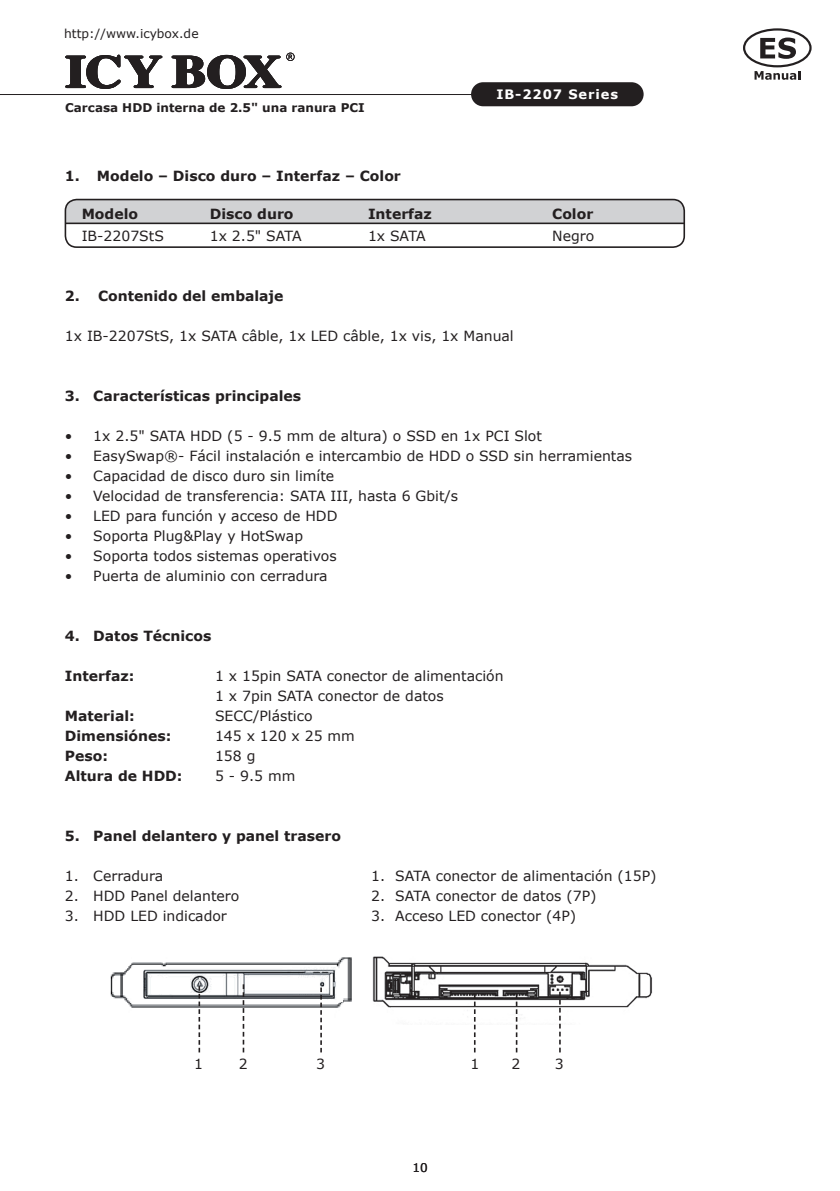
<style>
.page{position:relative;width:840px;height:1191px;background:#fff}
.page>*{position:absolute;margin:0;border:0;box-sizing:border-box;transform-origin:0 0}
.t1{font:14px/20px "Verdana";color:#231f20}
.t2{font:700 14px "Verdana";color:#231f20}
.t3{font:700 13px "Verdana";letter-spacing:.07em;color:#fff}
.t4{font:12.2px "Verdana";color:#231f20}
.t5{font:700 12px "Verdana";color:#231f20}
.t6{font:12px "Verdana";color:#231f20}
</style>
<div class="page">
<hr style="left:0;top:94px;width:476px;height:1px;background:#231f20">
<div style="left:471px;top:82px;width:172px;height:24px;background:#231f20;border-radius:12px"></div>
<svg style="left:743px;top:30px;width:66px;height:36px"></svg>
<div style="left:742px;top:28px;width:69px;height:39px;border:2px solid #231f20;border-radius:50%"></div>
<svg style="left:759px;top:38px;width:36px;height:21px"></svg>
<svg style="left:754px;top:71px;width:45px;height:9px"></svg>
<svg style="left:65px;top:53px;width:229px;height:36px"></svg>
<div style="left:65px;top:199px;width:619px;height:24px;background:#d1d2d4"></div>
<div style="left:65px;top:199px;width:619px;height:49px;border:2px solid #231f20;border-radius:11px"></div>
<hr style="left:65px;top:222px;width:618px;height:2px;background:#231f20">
<img style="left:372px;top:956px;width:281px;height:68px">
<svg style="left:473px;top:994px;width:2px;height:58px"></svg>
<svg style="left:515px;top:994px;width:2px;height:58px"></svg>
<svg style="left:559px;top:991px;width:1px;height:61px"></svg>
<img style="left:110px;top:957px;width:242px;height:60px">
<svg style="left:198px;top:986px;width:2px;height:66px"></svg>
<svg style="left:242px;top:984px;width:2px;height:68px"></svg>
<svg style="left:320px;top:987px;width:2px;height:65px"></svg>
<p class="t4" style="left:64px;top:25px;width:136px">http://www.icybox.de</p>
<p class="t5" style="left:65px;top:99px;width:301px">Carcasa HDD interna de 2.5" una ranura PCI</p>
<p class="t2" style="left:65px;top:166px;width:337px">1. Modelo – Disco duro – Interfaz – Color</p>
<p class="t3" style="left:496px;top:85px;width:123px">IB-2207 Series</p>
<p class="t2" style="left:82px;top:204px;width:58px">Modelo</p>
<p class="t2" style="left:210px;top:204px;width:85px">Disco duro</p>
<p class="t2" style="left:368px;top:204px;width:65px">Interfaz</p>
<p class="t2" style="left:552px;top:204px;width:43px">Color</p>
<p class="t1" style="left:82px;top:225px;width:84px">IB-2207StS</p>
<p class="t1" style="left:210px;top:225px;width:93px">1x 2.5" SATA</p>
<p class="t1" style="left:368px;top:225px;width:59px">1x SATA</p>
<p class="t1" style="left:552px;top:225px;width:44px">Negro</p>
<p class="t2" style="left:65px;top:286px;width:220px">2. Contenido del embalaje</p>
<p class="t1" style="left:65px;top:326px;width:450px">1x IB-2207StS, 1x SATA câble, 1x LED câble, 1x vis, 1x Manual</p>
<p class="t2" style="left:65px;top:386px;width:237px">3. Características principales</p>
<p class="t1" style="left:65px;top:426px;width:478px">• 1x 2.5" SATA HDD (5 - 9.5 mm de altura) o SSD en 1x PCI Slot</p>
<p class="t1" style="left:65px;top:446px;width:568px">• EasySwap®- Fácil instalación e intercambio de HDD o SSD sin herramientas</p>
<p class="t1" style="left:65px;top:466px;width:271px">• Capacidad de disco duro sin limíte</p>
<p class="t1" style="left:65px;top:486px;width:394px">• Velocidad de transferencia: SATA III, hasta 6 Gbit/s</p>
<p class="t1" style="left:65px;top:506px;width:274px">• LED para función y acceso de HDD</p>
<p class="t1" style="left:65px;top:526px;width:239px">• Soporta Plug&amp;Play y HotSwap</p>
<p class="t1" style="left:65px;top:546px;width:273px">• Soporta todos sistemas operativos</p>
<p class="t1" style="left:65px;top:566px;width:264px">• Puerta de aluminio con cerradura</p>
<p class="t2" style="left:65px;top:626px;width:148px">4. Datos Técnicos</p>
<p class="t2" style="left:65px;top:666px;width:71px">Interfaz:</p>
<p class="t1" style="left:215px;top:666px;width:290px">1 x 15pin SATA conector de alimentación<br>1 x 7pin SATA conector de datos</p>
<p class="t2" style="left:65px;top:706px;width:71px">Material:</p>
<p class="t1" style="left:215px;top:706px;width:99px">SECC/Plástico</p>
<p class="t2" style="left:65px;top:726px;width:108px">Dimensiónes:</p>
<p class="t1" style="left:215px;top:726px;width:141px">145 x 120 x 25 mm</p>
<p class="t2" style="left:65px;top:746px;width:45px">Peso:</p>
<p class="t1" style="left:215px;top:746px;width:42px">158 g</p>
<p class="t2" style="left:65px;top:766px;width:119px">Altura de HDD:</p>
<p class="t1" style="left:215px;top:766px;width:82px">5 - 9.5 mm</p>
<p class="t2" style="left:65px;top:826px;width:277px">5. Panel delantero y panel trasero</p>
<p class="t1" style="left:65px;top:866px;width:100px">1. Cerradura</p>
<p class="t1" style="left:371px;top:866px;width:286px">1. SATA conector de alimentación (15P)</p>
<p class="t1" style="left:65px;top:886px;width:176px">2. HDD Panel delantero</p>
<p class="t1" style="left:371px;top:886px;width:227px">2. SATA conector de datos (7P)</p>
<p class="t1" style="left:65px;top:906px;width:163px">3. HDD LED indicador</p>
<p class="t1" style="left:371px;top:906px;width:206px">3. Acceso LED conector (4P)</p>
<p class="t1" style="left:194px;top:1054px;width:10px">1</p>
<p class="t1" style="left:239px;top:1054px;width:10px">2</p>
<p class="t1" style="left:316px;top:1054px;width:10px">3</p>
<p class="t1" style="left:470px;top:1054px;width:10px">1</p>
<p class="t1" style="left:511px;top:1054px;width:10px">2</p>
<p class="t1" style="left:554px;top:1054px;width:10px">3</p>
<p class="t6" style="left:412px;top:1159px;width:17px">10</p>
</div>
